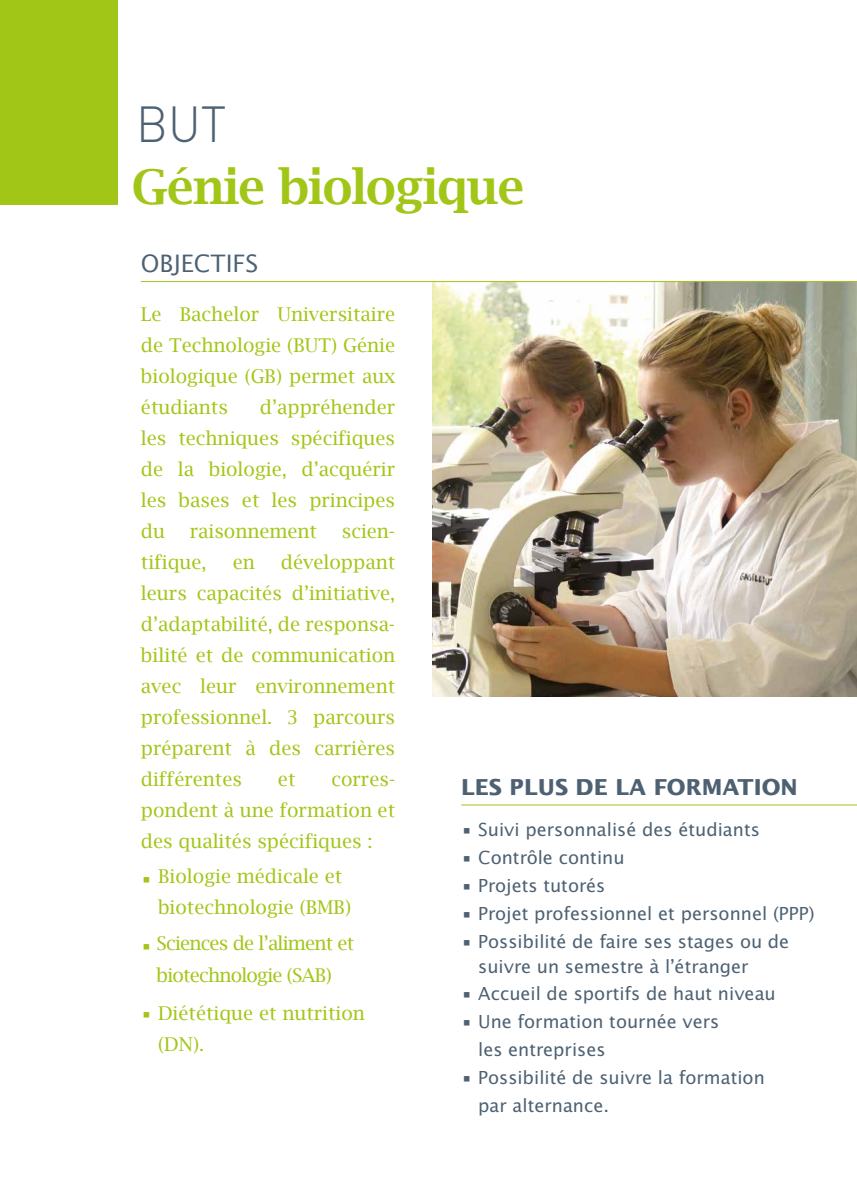
<style>
.page{position:relative;width:857px;height:1191px;background:#fff}
.page>*{position:absolute;margin:0;border:0;box-sizing:border-box;transform-origin:0 0}
.t1{font:300 50px "DIN Pro";color:#4d6172;scale:.95 1}
.t2{font:600 48px "Lucida Bright";letter-spacing:-.02em;color:#a2c617}
.t3{font:24px "Lucida Sans Std";color:#4d6172}
.t4{font:700 22px "Lucida Sans Std";color:#4d6172}
.t5{font:19px/31px "Lucida Bright";color:#a2c617;text-align:justify}
.t6{font:19px/31px "Lucida Bright";letter-spacing:-.04em;color:#a2c617;text-align:center}
.t7{font:18px/27.8px "Lucida Sans Std";color:#4d6172}
.s1{font-family:"Lucida Sans Std";font-size:18px}
</style>
<div class="page">
<hr style="left:461px;top:804px;width:395px;height:1px;background:#a2c617">
<img style="left:432px;top:282px;width:424px;height:414px">
<div style="left:0;top:0;width:118px;height:204px;background:#a2c617"></div>
<hr style="left:141px;top:281px;width:715px;height:1px;background:#a2c617">
<h1 class="t1" style="left:136px;top:86px;width:96px">BUT</h1>
<h2 class="t2" style="left:132px;top:160px;width:394px">Génie biologique</h2>
<p class="t3" style="left:141px;top:250px;width:119px">OBJECTIFS</p>
<p class="t5" style="left:141px;top:298px;width:255px">Le Bachelor Universitaire de Technologie (BUT) Génie biologique (GB) permet aux étudiants</p>
<p class="t5" style="left:141px;top:392px;width:256px;text-indent:119px">d’appréhender les techniques spécifiques de la biologie, d’acquérir les bases et les principes du</p>
<p class="t5" style="left:190px;top:516px;width:129px">raisonnement</p>
<p class="t5" style="left:341px;top:516px;width:55px">scien-</p>
<p class="t5" style="left:141px;top:547px;width:67px">tifique,</p>
<p class="t5" style="left:232px;top:547px;width:24px">en</p>
<p class="t5" style="left:141px;top:547px;width:256px;text-indent:140px">développant leurs capacités d’initiative, d’adaptabilité, de responsa&shy;bilité et de communication avec leur environnement professionnel. 3 parcours préparent à des carrières différentes</p>
<p class="t5" style="left:278px;top:764px;width:19px">et</p>
<p class="t5" style="left:141px;top:764px;width:256px;text-indent:190px">corres&shy;pondent à une formation et des qualités spécifiques :</p>
<p class="t5" style="left:158px;top:860px;width:194px;text-indent:-17px"><sub>•</sub> Biologie médicale et biotechnologie (BMB)</p>
<p class="t6" style="left:141px;top:928px;width:215px"><sub>•</sub> Sciences de l’aliment et biotechnologie (SAB)</p>
<p class="t5" style="left:158px;top:997px;width:208px;text-indent:-17px"><span class="s1">•</span> Diététique et nutrition (DN).</p>
<p class="t4" style="left:461px;top:774px;width:338px">LES PLUS DE LA FORMATION</p>
<p class="t7" style="left:461px;top:816px;width:300px">• Suivi personnalisé des étudiants</p>
<p class="t7" style="left:461px;top:844px;width:165px">• Contrôle continu</p>
<p class="t7" style="left:461px;top:872px;width:146px">• Projets tutorés</p>
<p class="t7" style="left:461px;top:899px;width:355px">• Projet professionnel et personnel (PPP)</p>
<p class="t7" style="left:478px;top:929px;width:312px;line-height:25px;text-indent:-17px">• Possibilité de faire ses stages ou de suivre un semestre à l’étranger</p>
<p class="t7" style="left:461px;top:980px;width:316px">• Accueil de sportifs de haut niveau</p>
<p class="t7" style="left:478px;top:1008px;width:243px;text-indent:-17px">• Une formation tournée vers les entreprises</p>
<p class="t7" style="left:478px;top:1063px;width:288px;text-indent:-17px">• Possibilité de suivre la formation par alternance.</p>
</div>
